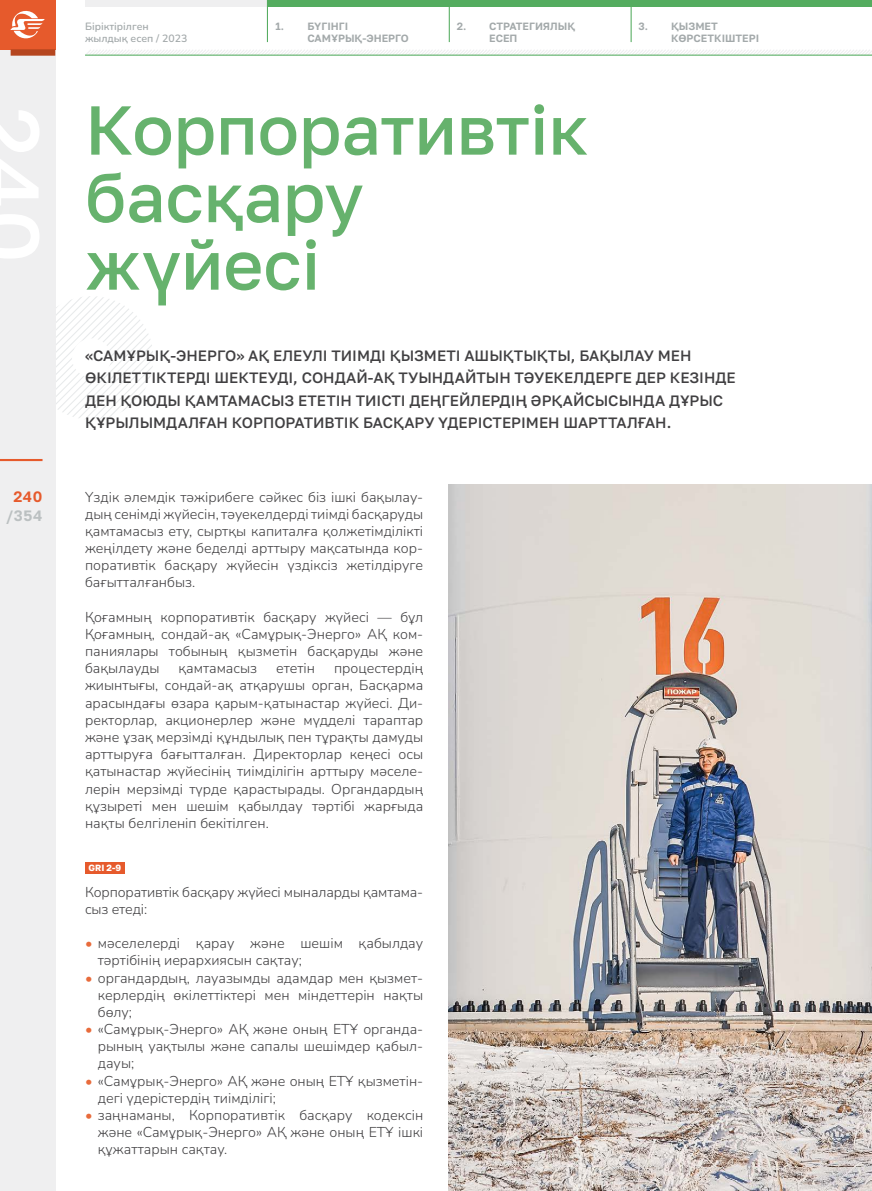
<style>
.page{position:relative;width:872px;height:1191px;background:#fff}
.page>*{position:absolute;margin:0;border:0;box-sizing:border-box;transform-origin:0 0}
.t1{font:500 69px/67.5px "Golos Text";color:#66b26d}
.t2{font:500 15px/22.5px "Golos Text";color:#414042}
.t3{font:600 15px "Golos Text";color:#bbc0c1}
.t4{font:600 15px "Golos Text";color:#e65a2c}
.t5{font:300 14.25px/17.1px "Nunito";color:#414042;text-align:justify}
.t6{font:600 10.5px/12px "Golos Text";color:#a3a9aa}
.t7{font:600 10.5px/12px "Nunito";color:#a3a9aa}
.t8{font:700 9px "Golos Text";color:#fff}
.s1{font-weight:500;color:#e86b3b}
</style>
<div class="page">
<svg style="left:55px;top:296px;width:98px;height:124px"></svg>
<div style="left:72px;top:338px;width:39px;height:39px;background:#fff;border-radius:50%"></div>
<div style="left:85px;top:862px;width:40px;height:11px;background:#e65a2c"></div>
<img style="left:449px;top:484px;width:423px;height:707px">
<div style="left:85px;top:0;width:787px;height:6px;background:#efeff0"></div>
<div style="left:267px;top:0;width:605px;height:6px;background:#54ac5f"></div>
<svg style="left:85px;top:50px;width:787px;height:5px"></svg>
<hr style="left:85px;top:55px;width:787px;height:1px;background:#54ac5f">
<div style="left:0;top:0;width:55px;height:1191px;background:#efeff0"></div>
<hr style="left:0;top:459px;width:43px;height:2px;background:#e65a2c">
<div style="left:0;top:0;width:55px;height:49px;background:#e65a2c"></div>
<svg style="left:10px;top:10px;width:35px;height:29px"></svg>
<div style="left:11px;top:49px;width:44px;height:7px;background:#b5461f"></div>
<hr style="left:630px;top:0;width:1px;height:42px;background:#54ac5f">
<hr style="left:267px;top:0;width:1px;height:42px;background:#54ac5f">
<hr style="left:449px;top:0;width:1px;height:42px;background:#54ac5f">
<p class="t4" style="left:13px;top:487px;width:31px">240</p>
<p class="t3" style="left:6px;top:507px;width:38px">/354</p>
<p class="t7" style="left:85px;top:20px;width:104px">Біріктірілген жылдық есеп / 2023</p>
<p class="t6" style="left:275px;top:20px;width:10px">1.</p>
<p class="t6" style="left:489px;top:20px;width:86px">Стратегиялық есеп</p>
<p class="t6" style="left:307px;top:20px;width:42px">Бүгінгі</p>
<p class="t6" style="left:638px;top:20px;width:11px">3.</p>
<p class="t6" style="left:307px;top:32px;width:103px">Самұрық-Энерго</p>
<p class="t6" style="left:457px;top:20px;width:11px">2.</p>
<p class="t6" style="left:671px;top:20px;width:90px">Қызмет көрсеткіштері</p>
<h1 class="t1" style="left:85px;top:96px;width:505px">Корпоративтік басқару жүйесі</h1>
<p class="t2" style="left:85px;top:344px;width:652px">«Самұрық-Энерго» АҚ елеулі тиімді қызметі ашықтықты, бақылау мен өкілеттіктерді шектеуді, сондай-ақ туындайтын тәуекелдерге дер кезінде ден қоюды қамтамасыз ететін тиісті деңгейлердің әрқайсысында дұрыс құрылымдалған корпоративтік басқару үдерістерімен шартталған.</p>
<p class="t5" style="left:85px;top:487px;width:340px">Үздік әлемдік тәжірибеге сәйкес біз ішкі бақылау&shy;дың сенімді жүйесін, тәуекелдерді тиімді басқаруды қамтамасыз ету, сыртқы капиталға қолжетімділікті жеңілдету және беделді арттыру мақсатында кор&shy;поративтік басқару жүйесін үздіксіз жетілдіруге бағытталғанбыз.</p>
<p class="t5" style="left:85px;top:608px;width:340px">Қоғамның корпоративтік басқару жүйесі — бұл Қоғамның, сондай-ақ «Самұрық-Энерго» АҚ ком&shy;паниялары тобының қызметін басқаруды және бақылауды</p>
<p class="t5" style="left:85px;top:659px;width:340px;text-indent:249px">процестердің жиынтығы, сондай-ақ атқарушы орган, Басқарма арасындағы өзара қарым-қатынастар жүйесі. Ди&shy;ректорлар, акционерлер және мүдделі тараптар және ұзақ мерзімді құндылық пен тұрақты дамуды арттыруға бағытталған. Директорлар кеңесі осы қатынастар жүйесінің тиімділігін арттыру мәселе&shy;лерін мерзімді түрде қарастырады. Органдардың құзыреті мен шешім қабылдау тәртібі жарғыда нақты белгіленіп бекітілген.</p>
<p class="t5" style="left:178px;top:659px;width:80px">қамтамасыз</p>
<p class="t5" style="left:276px;top:659px;width:41px">ететін</p>
<p class="t8" style="left:88px;top:862px;width:34px">GRI 2-9</p>
<p class="t5" style="left:85px;top:882px;width:340px">Корпоративтік басқару жүйесі мыналарды қамтама&shy;сыз етеді:</p>
<p class="t5" style="left:98px;top:934px;width:327px;text-indent:-13px"><span class="s1">•</span> мәселелерді қарау және шешім қабылдау тәртібінің иерархиясын сақтау;</p>
<p class="t5" style="left:98px;top:968px;width:327px;text-indent:-13px"><span class="s1">•</span> органдардың, лауазымды адамдар мен қызмет&shy;керлердің өкілеттіктері мен міндеттерін нақты бөлу;</p>
<p class="t5" style="left:98px;top:1020px;width:327px;text-indent:-13px"><span class="s1">•</span> «Самұрық-Энерго» АҚ және оның ЕТҰ органда&shy;рының уақтылы және сапалы шешімдер қабыл&shy;дауы;</p>
<p class="t5" style="left:98px;top:1071px;width:327px;text-indent:-13px"><span class="s1">•</span> «Самұрық-Энерго» АҚ және оның ЕТҰ қызметін&shy;дегі үдерістердің тиімділігі;</p>
<p class="t5" style="left:98px;top:1106px;width:327px;text-indent:-13px"><span class="s1">•</span> заңнаманы, Корпоративтік басқару кодексін және «Самұрық-Энерго» АҚ және оның ЕТҰ ішкі құжаттарын сақтау.</p>
</div>
